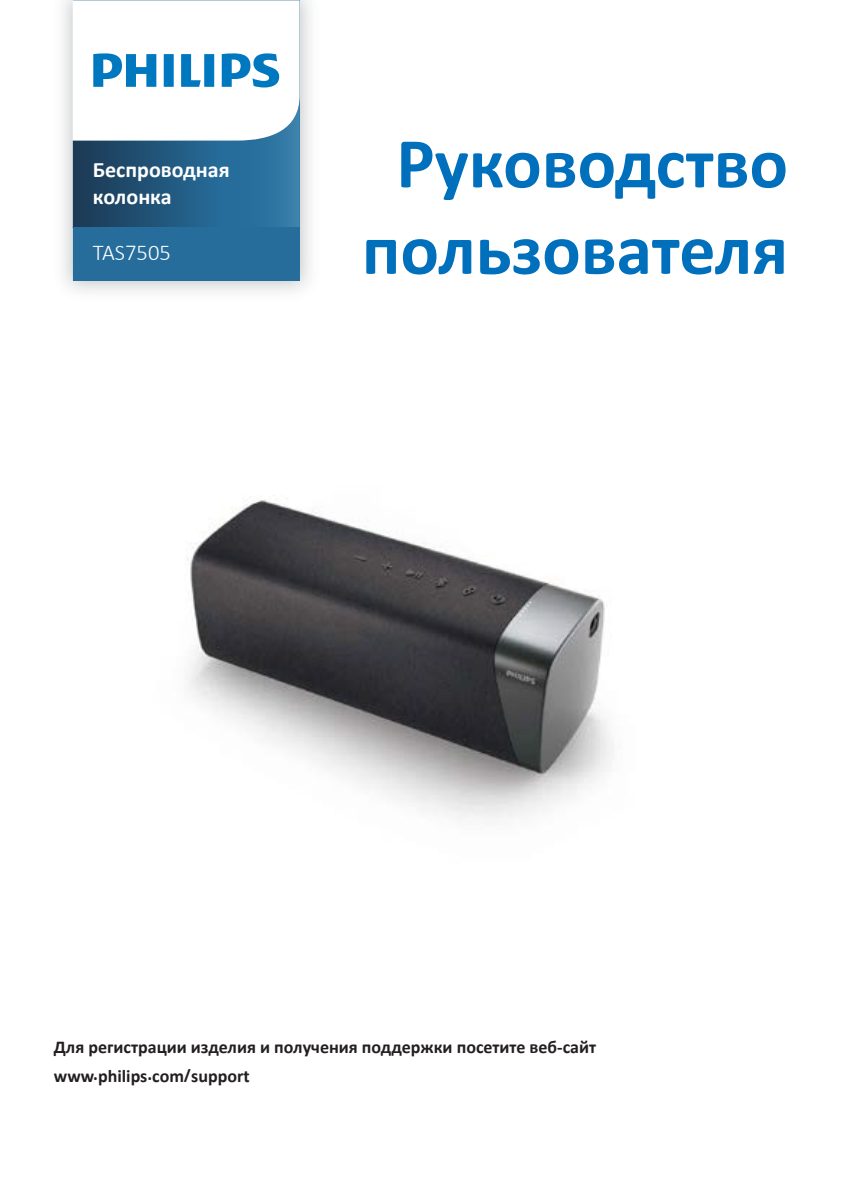
<style>
.page{position:relative;width:842px;height:1191px;background:#fff}
.page>*{position:absolute;margin:0;border:0;box-sizing:border-box;transform-origin:0 0}
.t1{font:700 72px/86.4px "Calibri";color:#0070bd;text-align:center}
.t2{font:300 22.6px "Calibri";color:#fff}
.t3{font:700 22px/26.4px "Calibri";color:#fff}
.t4{font:700 18px "Calibri";color:#231f20}
</style>
<div class="page">
<img style="left:188px;top:500px;width:426px;height:319px">
<img style="left:62px;top:0;width:249px;height:292px">
<svg style="left:73px;top:0;width:227px;height:227px"></svg>
<div style="left:73px;top:227px;width:227px;height:54px;background:#266d9b"></div>
<p class="t3" style="left:93px;top:156px;width:138px">Беспроводная колонка</p>
<p class="t2" style="left:93px;top:239px;width:79px">TAS7505</p>
<p class="t1" style="left:362px;top:119px;width:428px">Руководство пользователя</p>
<p class="t4" style="left:54px;top:1034px;width:544px">Для регистрации изделия и получения поддержки посетите веб-сайт</p>
<p class="t4" style="left:54px;top:1063px;width:197px">www.philips.com/support</p>
</div>
